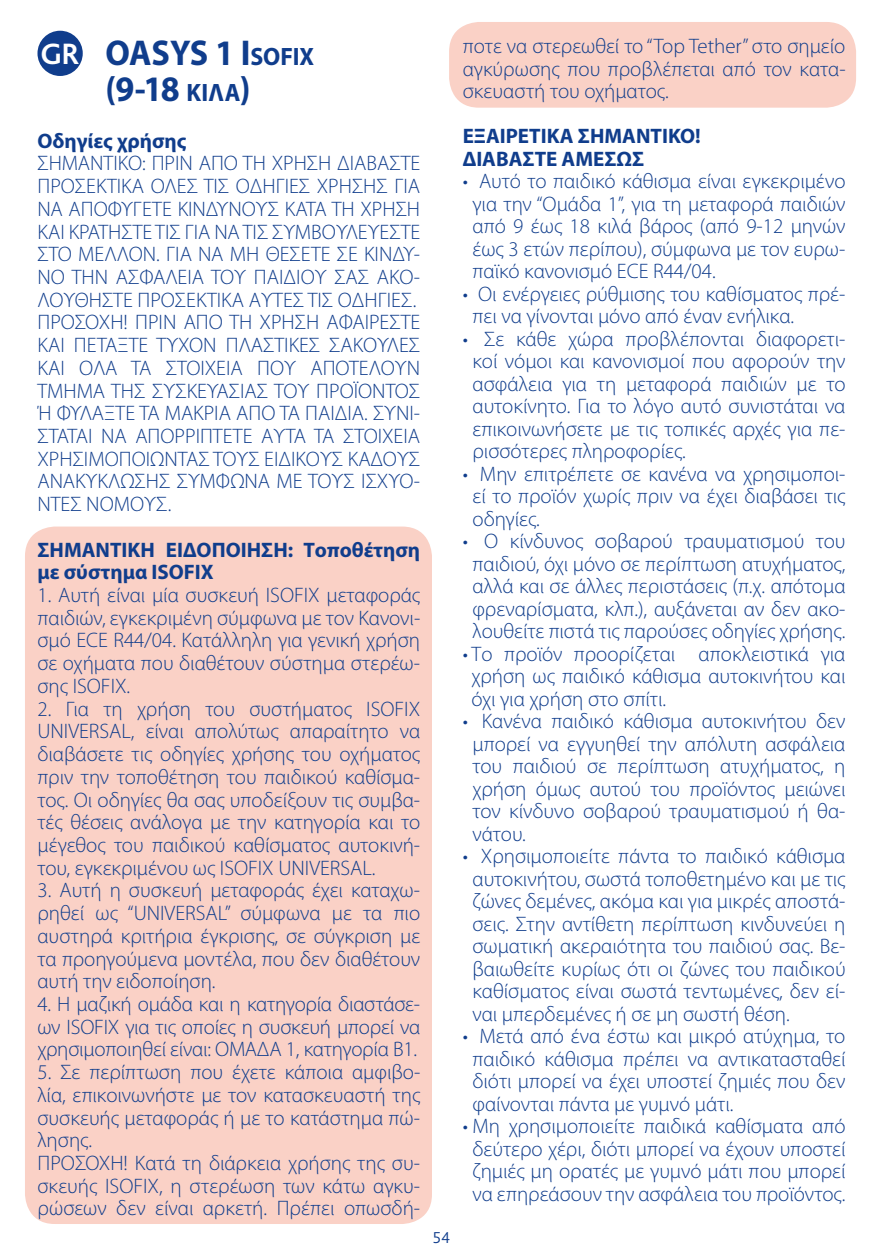
<style>
.page{position:relative;width:883px;height:1253px;background:#fff}
.page>*{position:absolute;margin:0;border:0;box-sizing:border-box;transform-origin:0 0}
.t1{font:700 36px/36.3px "Myriad Pro";letter-spacing:-.025em;color:#103d8c;scale:.95 1}
.t2{font:700 30.9px "Bliss";color:#fff}
.t3{font:300 21px/22.8px "Myriad Pro";color:#103d8c;text-align:justify}
.t4{font:700 21px/22.8px "Myriad Pro";color:#103d8c}
.t5{font:300 16.5px "Bliss 2";color:#103d8c}
.s1{font-size:25.2px}
</style>
<div class="page">
<div style="left:25px;top:526px;width:407px;height:698px;background:#fad1c6;border-radius:30px"></div>
<div style="left:449px;top:22px;width:407px;height:86px;background:#fad1c6;border-radius:30px"></div>
<div style="left:37px;top:31px;width:46px;height:45px;background:#103d8c;border-radius:50%"></div>
<h1 class="t1" style="left:105px;top:37px;width:221px">OASYS 1 I<span class="s1">SOFIX </span>(9-18 <span class="s1">ΚΙΛΑ</span>)</h1>
<p class="t4" style="left:37px;top:131px;width:151px">Οδηγίες χρήσης</p>
<p class="t3" style="left:37px;top:154px;width:384px;text-align:left">ΣΗΜΑΝΤΙΚΟ: ΠΡΙΝ ΑΠΟ ΤΗ ΧΡΗΣΗ ΔΙΑΒΑΣΤΕ ΠΡΟΣΕΚΤΙΚΑ ΟΛΕΣ ΤΙΣ ΟΔΗΓΙΕΣ ΧΡΗΣΗΣ ΓΙΑ ΝΑ ΑΠΟΦΥΓΕΤΕ ΚΙΝΔΥΝΟΥΣ ΚΑΤΑ ΤΗ ΧΡΗΣΗ ΚΑΙ ΚΡΑΤΗΣΤΕ ΤΙΣ ΓΙΑ ΝΑ ΤΙΣ ΣΥΜΒΟΥΛΕΥΕΣΤΕ ΣΤΟ ΜΕΛΛΟΝ. ΓΙΑ ΝΑ ΜΗ ΘΕΣΕΤΕ ΣΕ ΚΙΝΔΥ-ΝΟ ΤΗΝ ΑΣΦΑΛΕΙΑ ΤΟΥ ΠΑΙΔΙΟΥ ΣΑΣ ΑΚΟ-ΛΟΥΘΗΣΤΕ ΠΡΟΣΕΚΤΙΚΑ ΑΥΤΕΣ ΤΙΣ ΟΔΗΓΙΕΣ.<br>ΠΡΟΣΟΧΗ! ΠΡΙΝ ΑΠΟ ΤΗ ΧΡΗΣΗ ΑΦΑΙΡΕΣΤΕ ΚΑΙ ΠΕΤΑΞΤΕ ΤΥΧΟΝ ΠΛΑΣΤΙΚΕΣ ΣΑΚΟΥΛΕΣ ΚΑΙ ΟΛΑ ΤΑ ΣΤΟΙΧΕΙΑ ΠΟΥ ΑΠΟΤΕΛΟΥΝ ΤΜΗΜΑ ΤΗΣ ΣΥΣΚΕΥΑΣΙΑΣ ΤΟΥ ΠΡΟΪΟΝΤΟΣ Ή ΦΥΛΑΞΤΕ ΤΑ ΜΑΚΡΙΑ ΑΠΟ ΤΑ ΠΑΙΔΙΑ. ΣΥΝΙ-ΣΤΑΤΑΙ ΝΑ ΑΠΟΡΡΙΠΤΕΤΕ ΑΥΤΑ ΤΑ ΣΤΟΙΧΕΙΑ ΧΡΗΣΙΜΟΠΟΙΩΝΤΑΣ ΤΟΥΣ ΕΙΔΙΚΟΥΣ ΚΑΔΟΥΣ ΑΝΑΚΥΚΛΩΣΗΣ ΣΥΜΦΩΝΑ ΜΕ ΤΟΥΣ ΙΣΧΥΟ-ΝΤΕΣ ΝΟΜΟΥΣ.</p>
<p class="t4" style="left:37px;top:540px;width:384px">ΣΗΜΑΝΤΙΚΗ ΕΙΔΟΠΟΙΗΣΗ: Τοποθέτηση με σύστημα ISOFIX</p>
<p class="t3" style="left:37px;top:585px;width:384px">1. Αυτή είναι μία συσκευή ISOFIX μεταφοράς παιδιών, εγκεκριμένη σύμφωνα με τον Κανονι&shy;σμό ECE R44/04. Κατάλληλη για γενική χρήση σε οχήματα που διαθέτουν σύστημα στερέω&shy;σης ISOFIX.</p>
<p class="t3" style="left:37px;top:699px;width:384px">2. Για τη χρήση του συστήματος ISOFIX UNIVER SAL, είναι απολύτως απαραίτητο να διαβάσετε τις οδηγίες χρήσης του οχήματος πριν την τοποθέτηση του παιδικού καθίσμα&shy;τος. Οι οδηγίες θα σας υποδείξουν τις συμβα&shy;τές θέσεις ανάλογα με την κατηγορία και το μέγεθος του παιδικού καθίσματος αυτοκινή&shy;του, εγκεκριμένου ως ISOFIX UNI VERSAL.</p>
<p class="t3" style="left:37px;top:880px;width:384px">3. Αυτή η συσκευή μεταφοράς έχει καταχω&shy;ρηθεί ως “UNIVER SAL” σύμφωνα με τα πιο αυστηρά κριτήρια έγκρισης, σε σύγκριση με τα προηγούμενα μοντέλα, που δεν διαθέτουν αυτή την ειδοποίηση.</p>
<p class="t3" style="left:37px;top:994px;width:384px">4. Η μαζική ομάδα και η κατηγορία διαστάσε&shy;ων ISOFIX για τις οποίες η συσκευή μπορεί να χρησιμοποιηθεί είναι: ΟΜΑΔΑ 1, κατηγορία B1.</p>
<p class="t3" style="left:37px;top:1062px;width:384px;text-align:left">5. Σε περίπτωση που έχετε κάποια αμφιβο&shy;λία, επικοινωνήστε με τον κατασκευαστή της συσκευής μεταφοράς ή με το κατάστημα πώ&shy;λησης.<br>ΠΡΟΣΟΧΗ! Κατά τη διάρκεια χρήσης της συ&shy;σκευής ISOFIX, η στερέωση των κάτω αγκυ&shy;ρώσεων δεν είναι αρκετή. Πρέπει οπωσδή-</p>
<h2 class="t2" style="left:41px;top:41px;width:40px">GR</h2>
<p class="t5" style="left:433px;top:1231px;width:19px">54</p>
<p class="t3" style="left:463px;top:37px;width:384px">ποτε να στερεωθεί το “Top Tether” στο σημείο αγκύρωσης που προβλέπεται από τον κατα&shy;σκευαστή του οχήματος.</p>
<p class="t4" style="left:463px;top:127px;width:240px">ΕΞΑΙΡΕΤΙΚΑ ΣΗΜΑΝΤΙΚΟ!<br>ΔΙΑΒΑΣΤΕ ΑΜΕΣΩΣ</p>
<p class="t3" style="left:472px;top:172px;width:374px;text-indent:-10px">• Αυτό το παιδικό κάθισμα είναι εγκεκριμένο για την “Ομάδα 1”, για τη μεταφορά παιδιών από 9 έως 18 κιλά βάρος (από 9-12 μηνών έως 3 ετών περίπου), σύμφωνα με τον ευρω&shy;παϊκό κανονισμό ECE R44/04.</p>
<p class="t3" style="left:472px;top:284px;width:374px;text-indent:-10px">• Οι ενέργειες ρύθμισης του καθίσματος πρέ&shy;πει να γίνονται μόνο από έναν ενήλικα.</p>
<p class="t3" style="left:472px;top:329px;width:374px;text-indent:-10px">• Σε κάθε χώρα προβλέπονται διαφορετι&shy;κοί νόμοι και κανονισμοί που αφορούν την ασφάλεια για τη μεταφορά παιδιών με το αυτοκίνητο. Για το λόγο αυτό συνιστάται να επικοινωνήσετε με τις τοπικές αρχές για πε&shy;ρισσότερες πληροφορίες.</p>
<p class="t3" style="left:472px;top:464px;width:374px;text-indent:-10px">• Μην επιτρέπετε σε κανένα να χρησιμοποι&shy;εί το προϊόν χωρίς πριν να έχει διαβάσει τις οδηγίες.</p>
<p class="t3" style="left:463px;top:532px;width:384px;text-align:center">• Ο κίνδυνος σοβαρού τραυματισμού του παιδιού, όχι μόνο σε περίπτωση ατυχήματος, αλλά και σε άλλες περιστάσεις (π.χ. απότομα φρεναρίσματα, κλπ.), αυξάνεται αν δεν ακο&shy;λουθείτε πιστά τις παρούσες οδηγίες χρήσης.</p>
<p class="t3" style="left:472px;top:644px;width:375px;text-indent:-9px">• Το προϊόν προορίζεται αποκλειστικά για χρήση ως παιδικό κάθισμα αυτοκινήτου και όχι για χρήση στο σπίτι.</p>
<p class="t3" style="left:472px;top:712px;width:374px;text-indent:-10px">• Κανένα παιδικό κάθισμα αυτοκινήτου δεν μπορεί να εγγυηθεί την απόλυτη ασφάλεια του παιδιού σε περίπτωση ατυχήματος, η χρήση όμως αυτού του προїόντος μειώνει τον κίνδυνο σοβαρού τραυματισμού ή θα&shy;νάτου.</p>
<p class="t3" style="left:472px;top:847px;width:374px;text-indent:-10px">• Χρησιμοποιείτε πάντα το παιδικό κάθισμα αυτοκινήτου, σωστά τοποθετημένο και με τις ζώνες δεμένες, ακόμα και για μικρές αποστά&shy;σεις. Στην αντίθετη περίπτωση κινδυνεύει η σωματική ακεραιότητα του παιδιού σας. Βε&shy;βαιωθείτε κυρίως ότι οι ζώνες του παιδικού καθίσματος είναι σωστά τεντωμένες, δεν εί&shy;ναι μπερδεμένες ή σε μη σωστή θέση.</p>
<p class="t3" style="left:472px;top:1027px;width:375px;text-indent:-10px">• Μετά από ένα έστω και μικρό ατύχημα, το παιδικό κάθισμα πρέπει να αντικατασταθεί διότι μπορεί να έχει υποστεί ζημιές που δεν φαίνονται πάντα με γυμνό μάτι.</p>
<p class="t3" style="left:463px;top:1117px;width:384px;text-align:center">• Μη χρησιμοποιείτε παιδικά καθίσματα από δεύτερο χέρι, διότι μπορεί να έχουν υποστεί ζημιές μη ορατές με γυμνό μάτι που μπορεί να επηρεάσουν την ασφάλεια του προϊόντος.</p>
</div>
